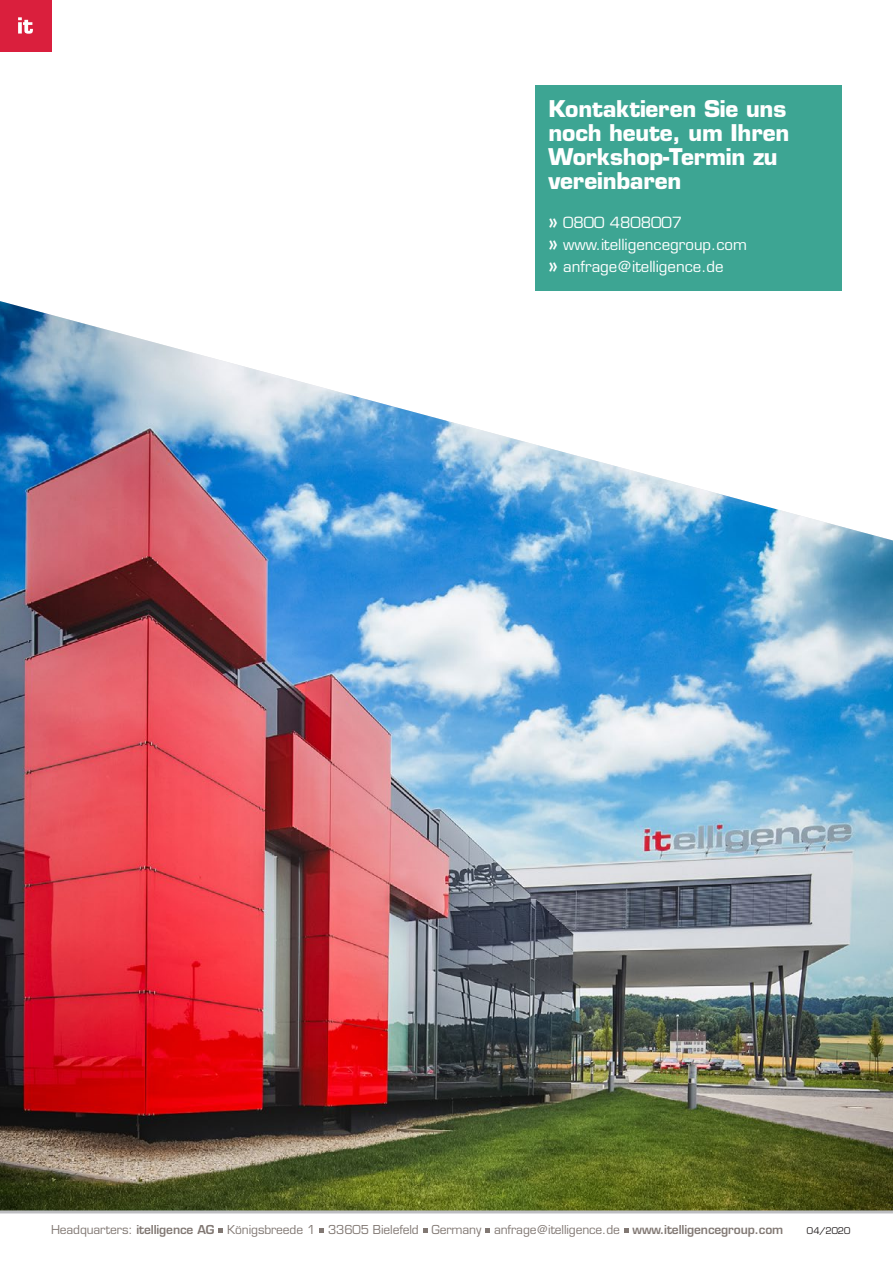
<style>
.page{position:relative;width:893px;height:1263px;background:#fff}
.page>*{position:absolute;margin:0;border:0;box-sizing:border-box;transform-origin:0 0}
.t1{font:700 22.5px/24px "Eurostile LTCE";letter-spacing:-.01em;color:#fff}
.t2{font:500 15px/21.6px "Eurostile LTCE";color:#fff}
.t3{font:500 12px "Eurostile LTCE";letter-spacing:-.01em;color:#817873}
.t4{font:500 9px "Eurostile LTCE";letter-spacing:.01em;color:#231f20}
.s1{font-weight:600;font-size:18px}
.s2{font-weight:600}
</style>
<div class="page">
<img style="left:0;top:301px;width:893px;height:909px">
<hr style="left:0;top:1210px;width:893px;height:3px;background:#bcbdc0">
<svg style="left:218px;top:1228px;width:5px;height:5px"></svg>
<svg style="left:319px;top:1228px;width:5px;height:5px"></svg>
<svg style="left:423px;top:1228px;width:5px;height:5px"></svg>
<svg style="left:485px;top:1228px;width:5px;height:5px"></svg>
<svg style="left:624px;top:1228px;width:5px;height:5px"></svg>
<div style="left:536px;top:85px;width:306px;height:205px;background:#3da593"></div>
<div style="left:0;top:0;width:51px;height:51px;background:#da1f3d"></div>
<svg style="left:18px;top:17px;width:15px;height:17px"></svg>
<h1 class="t1" style="left:549px;top:96px;width:242px">Kontaktieren Sie uns noch heute, um Ihren<br>Workshop-Termin zu vereinbaren</h1>
<p class="t2" style="left:549px;top:212px;width:200px"><span class="s1">»</span> 0800 4808007<br><span class="s1">»</span> www.itelligencegroup.com <span class="s1">»</span> anfrage@itelligence.de</p>
<p class="t3" style="left:51px;top:1223px;width:734px">Headquarters: <span class="s2">itelligence AG</span> Königsbreede 1 33605 Bielefeld Germany anfrage@itelligence.de <span class="s2">www.itelligencegroup.com</span></p>
<p class="t4" style="left:807px;top:1225px;width:45px">04/2020</p>
</div>
